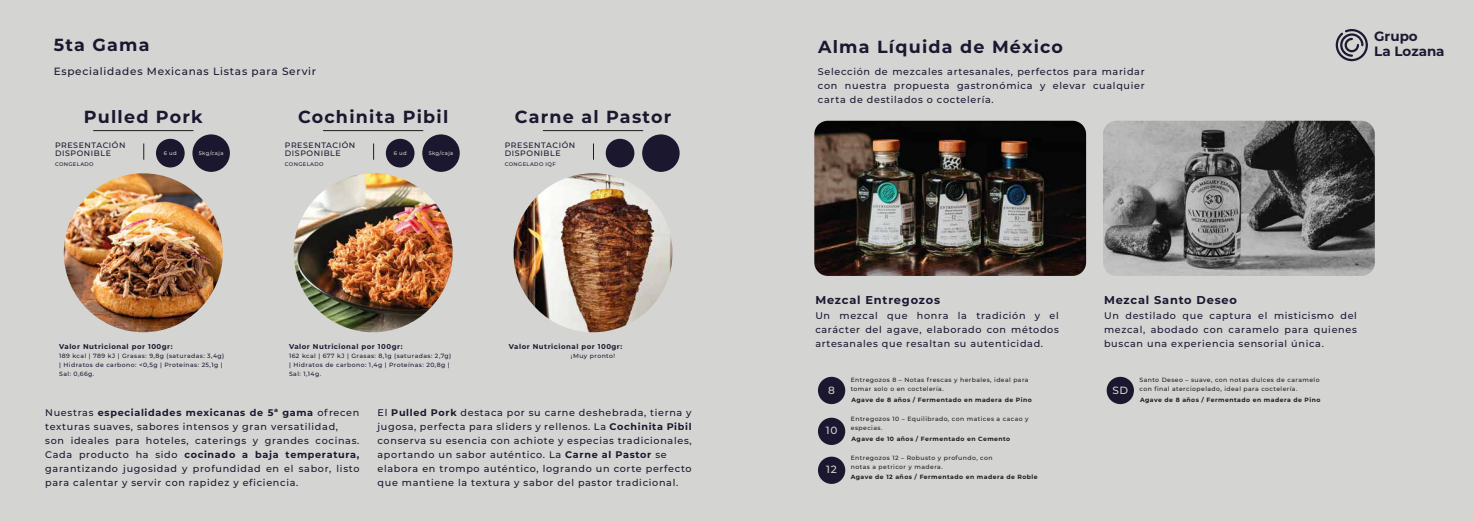
<style>
.page{position:relative;width:1474px;height:521px;background:#fff}
.page>*{position:absolute;margin:0;border:0;box-sizing:border-box;transform-origin:0 0}
.t1{font:700 17.5px "Montserrat";letter-spacing:.07em;color:#1a172f}
.t2{font:700 13.47px/14.8px "Montserrat";color:#1b1930}
.t3{font:700 11.38px "Montserrat";letter-spacing:.07em;color:#1a172f}
.t4{font:500 10.5px "Montserrat";letter-spacing:.07em;color:#1a172f}
.t5{font:500 10.5px "Montserrat";color:#d4d4d3}
.t6{font:500 9.62px/14px "Montserrat";letter-spacing:.07em;color:#1a172f;text-align:justify}
.t7{font:500 7.88px/7.9px "Montserrat";letter-spacing:.07em;color:#1a172f}
.t8{font:700 7px "Montserrat";letter-spacing:.07em;color:#1a172f}
.t9{font:500 6.12px/8.8px "Montserrat";letter-spacing:.07em;color:#1d1d1b}
.t10{font:500 6.12px/8.8px "Montserrat";letter-spacing:.07em;color:#1a172f}
.t11{font:700 6.12px "Montserrat";letter-spacing:.07em;color:#1d1d1b}
.t12{font:500 5.25px "Montserrat";letter-spacing:.07em;color:#1a172f}
.t13{font:500 5.25px "Montserrat";letter-spacing:.07em;color:#d4d4d3}
.s1{font-weight:700}
</style>
<div class="page">
<div style="left:0;top:0;width:1473px;height:521px;background:#d4d4d3"></div>
<img style="left:64px;top:173px;width:159px;height:159px;border-radius:79px">
<hr style="left:93px;top:130px;width:100px;height:1px;background:#1d1d1b">
<svg style="left:143px;top:143px;width:1px;height:17px"></svg>
<div style="left:192px;top:134px;width:38px;height:38px;background:#1a172f;border-radius:50%"></div>
<div style="left:156px;top:139px;width:29px;height:28px;background:#1a172f;border-radius:50%"></div>
<img style="left:294px;top:173px;width:158px;height:159px;border-radius:79px">
<hr style="left:323px;top:130px;width:100px;height:1px;background:#1d1d1b">
<svg style="left:373px;top:143px;width:1px;height:17px"></svg>
<div style="left:422px;top:134px;width:38px;height:38px;background:#1a172f;border-radius:50%"></div>
<div style="left:386px;top:139px;width:28px;height:28px;background:#1a172f;border-radius:50%"></div>
<img style="left:513px;top:173px;width:159px;height:159px;border-radius:79px">
<hr style="left:543px;top:130px;width:100px;height:1px;background:#1d1d1b">
<svg style="left:593px;top:143px;width:1px;height:17px"></svg>
<div style="left:642px;top:134px;width:37px;height:38px;background:#1a172f;border-radius:50%"></div>
<div style="left:605px;top:139px;width:29px;height:28px;background:#1a172f;border-radius:50%"></div>
<svg style="left:1335px;top:29px;width:32px;height:32px"></svg>
<img style="left:814px;top:121px;width:272px;height:155px">
<img style="left:1103px;top:121px;width:271px;height:155px">
<div style="left:1106px;top:377px;width:27px;height:27px;background:#1a172f;border-radius:50%"></div>
<div style="left:818px;top:377px;width:27px;height:27px;background:#1a172f;border-radius:50%"></div>
<div style="left:818px;top:457px;width:27px;height:27px;background:#1a172f;border-radius:50%"></div>
<div style="left:818px;top:418px;width:27px;height:27px;background:#1a172f;border-radius:50%"></div>
<h1 class="t1" style="left:54px;top:32px;width:97px">5ta Gama</h1>
<p class="t4" style="left:54px;top:64px;width:264px">Especialidades Mexicanas Listas para Servir</p>
<h1 class="t1" style="left:84px;top:104px;width:120px">Pulled Pork</h1>
<p class="t7" style="left:55px;top:141px;width:72px">PRESENTACIÓN<br>DISPONIBLE</p>
<p class="t12" style="left:55px;top:161px;width:40px">CONGELADO</p>
<p class="t13" style="left:164px;top:149px;width:14px">6 ud</p>
<p class="t13" style="left:199px;top:149px;width:26px">5kg/caja</p>
<h1 class="t1" style="left:298px;top:104px;width:152px">Cochinita Pibil</h1>
<p class="t7" style="left:285px;top:141px;width:72px">PRESENTACIÓN<br>DISPONIBLE</p>
<p class="t12" style="left:285px;top:161px;width:40px">CONGELADO</p>
<p class="t13" style="left:394px;top:149px;width:14px">6 ud</p>
<p class="t13" style="left:429px;top:149px;width:26px">5kg/caja</p>
<h1 class="t1" style="left:514px;top:104px;width:158px">Carne al Pastor</h1>
<p class="t7" style="left:505px;top:141px;width:72px">PRESENTACIÓN<br>DISPONIBLE</p>
<p class="t12" style="left:505px;top:161px;width:52px">CONGELADO IQF</p>
<p class="t8" style="left:59px;top:342px;width:115px">Valor Nutricional por 100gr:</p>
<p class="t10" style="left:59px;top:351px;width:167px">189 kcal | 789 kJ | Grasas: 9,8g (saturadas: 3,4g) | Hidratos de carbono: &lt;0,5g | Proteínas: 25,1g |<br>Sal: 0,66g.</p>
<p class="t8" style="left:289px;top:342px;width:115px">Valor Nutricional por 100gr:</p>
<p class="t10" style="left:289px;top:351px;width:164px">162 kcal | 677 kJ | Grasas: 8,1g (saturadas: 2,7g) | Hidratos de carbono: 1,4g | Proteínas: 20,8g |<br>Sal: 1,14g.</p>
<p class="t8" style="left:509px;top:342px;width:115px">Valor Nutricional por 100gr:</p>
<p class="t10" style="left:571px;top:351px;width:46px">¡Muy pronto!</p>
<p class="t6" style="left:45px;top:405px;width:316px;text-align:left">Nuestras <span class="s1">especialidades mexicanas de 5ª gama</span> ofrecen texturas suaves, sabores intensos y gran versatilidad,<br>son ideales para hoteles, caterings y grandes cocinas.<br>Cada producto ha sido <span class="s1">cocinado a baja temperatura, </span>garantizando jugosidad y profundidad en el sabor, listo para calentar y servir con rapidez y eficiencia.</p>
<p class="t6" style="left:377px;top:405px;width:316px;text-align:left">El <span class="s1">Pulled Pork</span> destaca por su carne deshebrada, tierna y jugosa, perfecta para sliders y rellenos. La <span class="s1">Cochinita Pibil </span>conserva su esencia con achiote y especias tradicionales, aportando un sabor auténtico. La <span class="s1">Carne al Pastor</span> se elabora en trompo auténtico, logrando un corte perfecto que mantiene la textura y sabor del pastor tradicional.</p>
<h1 class="t1" style="left:818px;top:34px;width:246px">Alma Líquida de México</h1>
<p class="t6" style="left:818px;top:64px;width:328px">Selección de mezcales artesanales, perfectos para maridar con nuestra propuesta gastronómica y elevar cualquier carta de destilados o coctelería.</p>
<h2 class="t2" style="left:1374px;top:28px;width:72px">Grupo<br>La Lozana</h2>
<p class="t3" style="left:815px;top:292px;width:126px">Mezcal Entregozos</p>
<p class="t6" style="left:815px;top:309px;width:245px">Un mezcal que honra la tradición y el carácter del agave, elaborado con métodos artesanales que resaltan su autenticidad.</p>
<p class="t5" style="left:828px;top:382px;width:8px">8</p>
<p class="t9" style="left:850px;top:375px;width:179px">Entregozos 8 – Notas frescas y herbales, ideal para tomar solo o en coctelería.</p>
<p class="t11" style="left:851px;top:395px;width:182px">Agave de 8 años / Fermentado en madera de Pino</p>
<p class="t5" style="left:825px;top:423px;width:13px">10</p>
<p class="t9" style="left:850px;top:415px;width:179px">Entregozos 10 – Equilibrado, con matices a cacao y especias.</p>
<p class="t11" style="left:851px;top:434px;width:160px">Agave de 10 años / Fermentado en Cemento</p>
<p class="t5" style="left:826px;top:462px;width:12px">12</p>
<p class="t9" style="left:850px;top:453px;width:143px">Entregozos 12 – Robusto y profundo, con notas a petricor y madera.</p>
<p class="t11" style="left:850px;top:472px;width:188px">Agave de 12 años / Fermentado en madera de Roble</p>
<p class="t3" style="left:1104px;top:292px;width:134px">Mezcal Santo Deseo</p>
<p class="t6" style="left:1104px;top:308px;width:254px">Un destilado que captura el misticismo del mezcal, abodado con caramelo para quienes buscan una experiencia sensorial única.</p>
<p class="t5" style="left:1112px;top:382px;width:17px">SD</p>
<p class="t9" style="left:1139px;top:375px;width:182px">Santo Deseo – suave, con notas dulces de caramelo con final aterciopelado, ideal para coctelería.</p>
<p class="t11" style="left:1140px;top:395px;width:182px">Agave de 8 años / Fermentado en madera de Pino</p>
</div>
